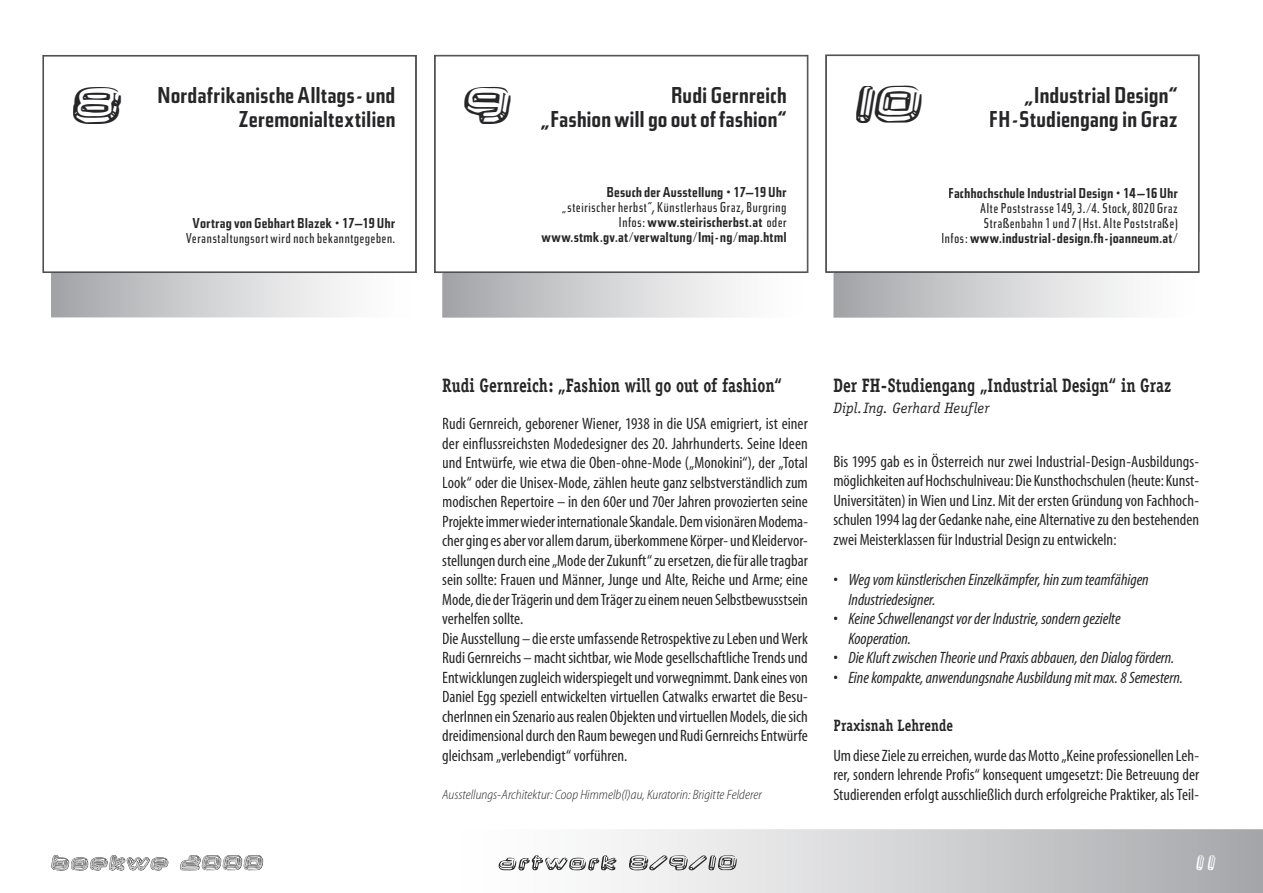
<style>
.page{position:relative;width:1263px;height:893px;background:#fff}
.page>*{position:absolute;margin:0;border:0;box-sizing:border-box;transform-origin:0 0}
.t1{font:45px "Neurochrome";color:#262628}
.t2{font:700 24px/24px "Bauer Topic";letter-spacing:-.005em;color:#262628;text-align:right}
.t3{font:700 19.5px "Officina Serif";color:#262628;scale:.8 1}
.t4{font:18px "Neurochrome";letter-spacing:.1em;color:#fff}
.t5{font:condensed 16.5px/19.5px "Myriad";color:#262628;text-align:justify}
.t6{font:italic condensed 16.5px/19.5px "Myriad";color:#262628}
.t7{font:700 16.5px "Officina Serif";letter-spacing:.01em;color:#262628;scale:.8 1}
.t8{font:700 15px/15px "Bauer Topic";letter-spacing:.005em;color:#262628;text-align:right}
.t9{font:15px/15px "Bauer Topic";letter-spacing:.01em;color:#262628;text-align:right}
.t10{font:italic 15px "Officina Serif";letter-spacing:-.005em;color:#262628}
.t11{font:italic 300 13.5px "Myriad Semi Cond";color:#262628}
.s1{font-family:"Neurochrome";font-weight:400;font-size:45px}
.s2{font-weight:400}
.s3{font-weight:700}
.s4{font-weight:600;font-style:normal}
</style>
<div class="page">
<svg style="left:498px;top:829px;width:765px;height:64px"></svg>
<svg style="left:51px;top:273px;width:317px;height:44px"></svg>
<img style="left:51px;top:220px;width:366px;height:53px">
<svg style="left:43px;top:56px;width:373px;height:216px"></svg>
<div style="left:73px;top:87px;width:48px;height:37px;background:#fff"></div>
<div style="left:159px;top:87px;width:235px;height:20px;background:#fff"></div>
<div style="left:239px;top:111px;width:155px;height:16px;background:#fff"></div>
<div style="left:193px;top:217px;width:202px;height:13px;background:#fff"></div>
<div style="left:186px;top:233px;width:209px;height:12px;background:#fff"></div>
<svg style="left:442px;top:273px;width:329px;height:45px"></svg>
<img style="left:442px;top:233px;width:366px;height:40px">
<svg style="left:435px;top:56px;width:372px;height:216px"></svg>
<svg style="left:833px;top:273px;width:296px;height:45px;background:#cecfd1"></svg>
<img style="left:833px;top:272px;width:366px;height:1px">
<svg style="left:826px;top:55px;width:373px;height:217px"></svg>
<div style="left:856px;top:86px;width:66px;height:37px;background:#fff"></div>
<div style="left:465px;top:86px;width:46px;height:38px;background:#fff"></div>
<div style="left:672px;top:87px;width:114px;height:16px;background:#fff"></div>
<div style="left:541px;top:111px;width:246px;height:20px;background:#fff"></div>
<div style="left:607px;top:187px;width:179px;height:12px;background:#fff"></div>
<div style="left:562px;top:202px;width:224px;height:12px;background:#fff"></div>
<div style="left:620px;top:217px;width:25px;height:10px;background:#fff"></div>
<div style="left:645px;top:217px;width:119px;height:10px;background:#fff"></div>
<div style="left:767px;top:217px;width:19px;height:10px;background:#fff"></div>
<div style="left:541px;top:232px;width:245px;height:12px;background:#fff"></div>
<div style="left:1025px;top:87px;width:152px;height:20px;background:#fff"></div>
<div style="left:990px;top:111px;width:187px;height:20px;background:#fff"></div>
<div style="left:949px;top:187px;width:228px;height:13px;background:#fff"></div>
<div style="left:980px;top:202px;width:197px;height:13px;background:#fff"></div>
<div style="left:984px;top:217px;width:193px;height:13px;background:#fff"></div>
<div style="left:942px;top:233px;width:25px;height:10px;background:#fff"></div>
<div style="left:968px;top:233px;width:210px;height:12px;background:#fff"></div>
<svg style="left:51px;top:855px;width:212px;height:16px"></svg>
<img style="left:499px;top:855px;width:238px;height:15px">
<h2 class="t2" style="left:72px;top:83px;width:325px"><span class="s1">8</span> Nordafrikanische Alltags- und<br>Zeremonialtextilien</h2>
<p class="t8" style="left:193px;top:215px;width:204px">Vortrag von Gebhart Blazek • 17–19 Uhr</p>
<p class="t9" style="left:186px;top:230px;width:211px">Veranstaltungsort wird noch bekanntgegeben.</p>
<h2 class="t2" style="left:671px;top:83px;width:118px">Rudi Gernreich</h2>
<h1 class="t1" style="left:855px;top:77px;width:68px">10</h1>
<h2 class="t2" style="left:464px;top:107px;width:324px"><sup>9</sup> „Fashion will go out of fashion“</h2>
<h2 class="t2" style="left:989px;top:83px;width:191px">„Industrial Design“<br>FH-Studiengang in Graz</h2>
<p class="t8" style="left:606px;top:185px;width:182px">Besuch der Ausstellung • 17–19 Uhr</p>
<p class="t8" style="left:541px;top:200px;width:247px"><span class="s2">„steirischer herbst“, Künstlerhaus Graz, Burgring<br>Infos:</span> www.steirischerbst.at <span class="s2">oder </span>www.stmk.gv.at/verwaltung/lmj-ng/map.html</p>
<p class="t8" style="left:948px;top:185px;width:231px">Fachhochschule Industrial Design • 14–16 Uhr</p>
<p class="t9" style="left:941px;top:200px;width:238px">Alte Poststrasse 149, 3./4. Stock, 8020 Graz<br>Straßenbahn 1 und 7 (Hst. Alte Poststraße)<br>Infos: <span class="s3">www.industrial-design.fh-joanneum.at/</span></p>
<p class="t3" style="left:442px;top:373px;width:426px">Rudi Gernreich: „Fashion will go out of fashion“</p>
<p class="t5" style="left:442px;top:415px;width:367px;text-align:left">Rudi Gernreich, geborener Wiener, 1938 in die USA emigriert, ist einer der einflussreichsten Modedesigner des 20. Jahrhunderts. Seine Ideen und Entwürfe, wie etwa die Oben-ohne-Mode („Monokini“), der „Total Look“ oder die Unisex-Mode, zählen heute ganz selbstverständlich zum modischen Repertoire – in den 60er und 70er Jahren provozierten seine Projekte immer wieder internationale Skandale. Dem visionären Modema&shy;cher ging es aber vor allem darum, überkommene Körper- und Kleidervor&shy;stellungen durch eine „Mode der Zukunft“ zu ersetzen, die für alle tragbar sein sollte: Frauen und Männer, Junge und Alte, Reiche und Arme; eine Mode, die der Trägerin und dem Träger zu einem neuen Selbstbewusstsein verhelfen sollte.<br>Die Ausstellung – die erste umfassende Retrospektive zu Leben und Werk Rudi Gernreichs – macht sichtbar, wie Mode gesellschaftliche Trends und Entwicklungen zugleich widerspiegelt und vorwegnimmt. Dank eines von Daniel Egg speziell entwickelten virtuellen Catwalks erwartet die Besu&shy;cherInnen ein Szenario aus realen Objekten und virtuellen Models, die sich dreidimensional durch den Raum bewegen und Rudi Gernreichs Entwürfe gleichsam „verlebendigt“ vorführen.</p>
<p class="t11" style="left:442px;top:788px;width:321px">Ausstellungs-Architektur: Coop Himmelb(l)au, Kuratorin: Brigitte Felderer</p>
<p class="t3" style="left:833px;top:373px;width:424px">Der FH-Studiengang „Industrial Design“ in Graz</p>
<p class="t10" style="left:833px;top:399px;width:158px">Dipl.Ing. Gerhard Heufler</p>
<p class="t5" style="left:833px;top:452px;width:367px">Bis 1995 gab es in Österreich nur zwei Industrial-Design-Aus bildungs&shy;möglichkeiten auf Hochschulniveau: Die Kunsthochschulen (heute: Kunst-Universitäten) in Wien und Linz. Mit der ersten Gründung von Fachhoch&shy;schulen 1994 lag der Gedanke nahe, eine Alternative zu den bestehenden zwei Meisterklassen für Industrial Design zu entwickeln:</p>
<p class="t6" style="left:848px;top:571px;width:302px;text-indent:-15px"><span class="s4">•</span> Weg vom künstlerischen Einzelkämpfer, hin zum teamfähigen<br>Industrie designer.</p>
<p class="t6" style="left:848px;top:610px;width:274px;text-indent:-15px"><span class="s4">•</span> Keine Schwellenangst vor der Industrie, sondern gezielte<br>Kooperation.</p>
<p class="t6" style="left:833px;top:649px;width:342px"><span class="s4">•</span> Die Kluft zwischen Theorie und Praxis abbauen, den Dialog fördern.</p>
<p class="t6" style="left:833px;top:668px;width:351px"><span class="s4">•</span> Eine kompakte, anwendungsnahe Ausbildung mit max. 8 Semestern.</p>
<p class="t7" style="left:833px;top:715px;width:151px">Praxisnah Lehrende</p>
<p class="t5" style="left:833px;top:746px;width:367px">Um diese Ziele zu erreichen, wurde das Motto „Keine professionellen Leh&shy;rer, sondern lehrende Profis“ konsequent umgesetzt: Die Betreuung der Studierenden erfolgt ausschließlich durch erfolgreiche Praktiker, als Teil-</p>
<p class="t4" style="left:51px;top:852px;width:213px">boekwe 2000</p>
<p class="t4" style="left:1196px;top:852px;width:20px">11</p>
</div>
